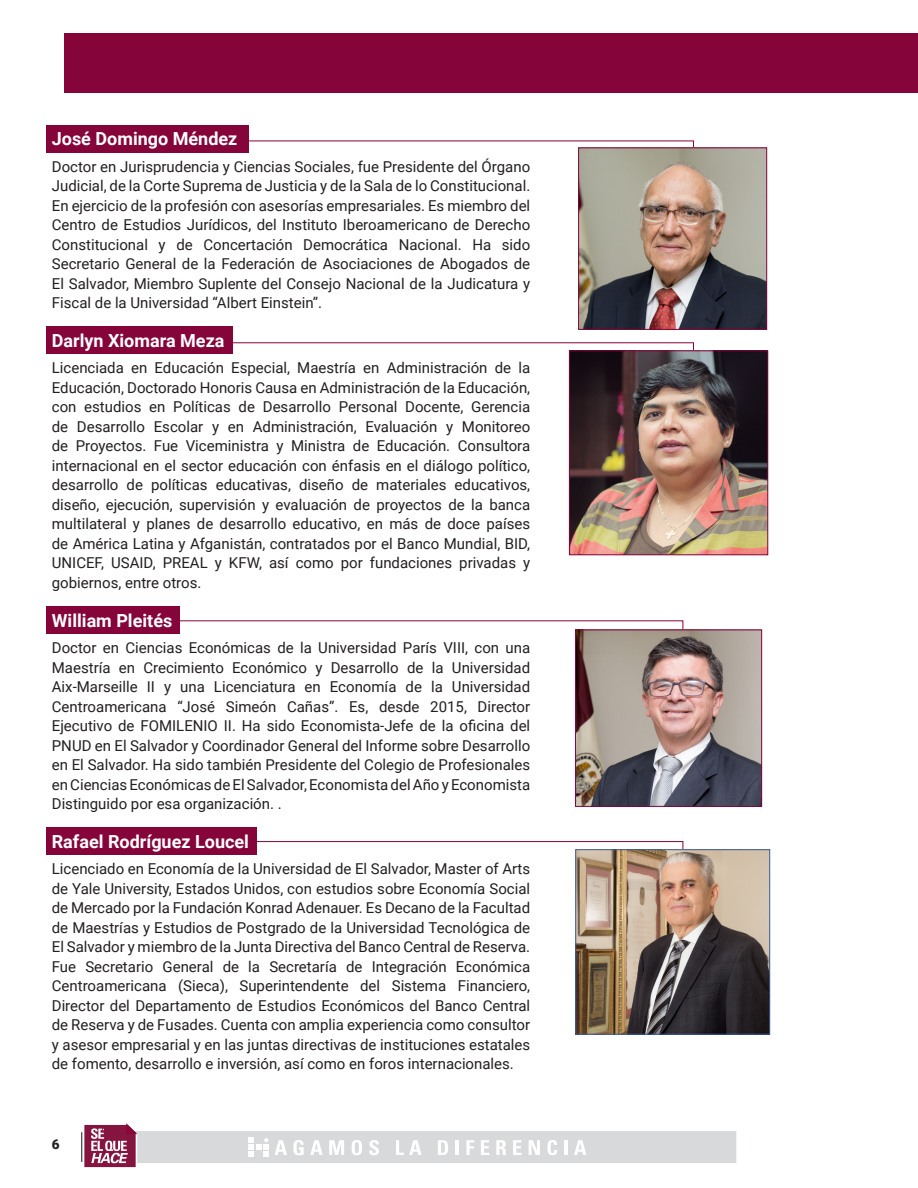
<style>
.page{position:relative;width:918px;height:1188px;background:#fff}
.page>*{position:absolute;margin:0;border:0;box-sizing:border-box;transform-origin:0 0}
.t1{font:700 18px "Roboto";color:#fff}
.t2{font:15px/19.5px "Roboto";color:#231f20;text-align:justify}
.t3{font:900 13.5px "Roboto";color:#231f20}
</style>
<div class="page">
<hr style="left:81px;top:1132px;width:1px;height:30px;background:#231f20">
<svg style="left:84px;top:1123px;width:653px;height:45px"></svg>
<div style="left:65px;top:33px;width:853px;height:59px;background:#85043a"></div>
<svg style="left:249px;top:140px;width:445px;height:8px"></svg>
<svg style="left:233px;top:342px;width:461px;height:51px"></svg>
<svg style="left:179px;top:620px;width:505px;height:14px"></svg>
<svg style="left:256px;top:841px;width:428px;height:14px"></svg>
<img style="left:580px;top:150px;width:185px;height:178px">
<div style="left:578px;top:148px;width:189px;height:182px;border:1px solid #85043a"></div>
<img style="left:571px;top:352px;width:195px;height:201px">
<div style="left:569px;top:350px;width:199px;height:205px;border:1px solid #85043a"></div>
<img style="left:577px;top:632px;width:183px;height:173px">
<div style="left:575px;top:630px;width:187px;height:177px;border:1px solid #85043a"></div>
<img style="left:577px;top:851px;width:191px;height:182px">
<div style="left:575px;top:849px;width:195px;height:186px;border:1px solid #3c5a99"></div>
<div style="left:46px;top:606px;width:133px;height:28px;background:#85043a"></div>
<div style="left:46px;top:327px;width:187px;height:27px;background:#85043a"></div>
<div style="left:46px;top:125px;width:203px;height:28px;background:#85043a"></div>
<div style="left:46px;top:827px;width:210px;height:28px;background:#85043a"></div>
<p class="t1" style="left:52px;top:126px;width:187px">José Domingo Méndez</p>
<p class="t2" style="left:52px;top:156px;width:480px">Doctor en Jurisprudencia y Ciencias Sociales, fue Presidente del Órgano Judicial, de la Corte Suprema de Justicia y de la Sala de lo Constitucional.<br>En ejercicio de la profesión con asesorías empresariales. Es miembro del Centro de Estudios Jurídicos, del Instituto Iberoamericano de Derecho Constitucional y de Concertación Democrática Nacional. Ha sido Secretario General de la Federación de Asociaciones de Abogados de El Salvador, Miembro Suplente del Consejo Nacional de la Judicatura y Fiscal de la Universidad “Albert Einstein”.</p>
<p class="t1" style="left:52px;top:328px;width:174px">Darlyn Xiomara Meza</p>
<p class="t2" style="left:52px;top:358px;width:480px">Licenciada en Educación Especial, Maestría en Administración de la Educación, Doctorado Honoris Causa en Administración de la Educación, con estudios en Políticas de Desarrollo Personal Docente, Gerencia de Desarrollo Escolar y en Administración, Evaluación y Monitoreo de Proyectos. Fue Viceministra y Ministra de Educación. Consultora internacional en el sector educación con énfasis en el diálogo político, desarrollo de políticas educativas, diseño de materiales educativos, diseño, ejecución, supervisión y evaluación de proyectos de la banca multilateral y planes de desarrollo educativo, en más de doce países de América Latina y Afganistán, contratados por el Banco Mundial, BID, UNICEF, USAID, PREAL y KFW, así como por fundaciones privadas y gobiernos, entre otros.</p>
<p class="t1" style="left:52px;top:608px;width:122px">William Pleités</p>
<p class="t2" style="left:52px;top:637px;width:480px">Doctor en Ciencias Económicas de la Universidad París VIII, con una Maestría en Crecimiento Económico y Desarrollo de la Universidad Aix-Marseille II y una Licenciatura en Economía de la Universidad Centroamericana “José Simeón Cañas”. Es, desde 2015, Director Ejecutivo de FOMILENIO II. Ha sido Economista-Jefe de la oficina del PNUD en El Salvador y Coordinador General del Informe sobre Desarrollo en El Salvador. Ha sido también Presidente del Colegio de Profesionales en Ciencias Económicas de El Salvador, Economista del Año y Economista Distinguido por esa organización. .</p>
<p class="t1" style="left:52px;top:829px;width:199px">Rafael Rodríguez Loucel</p>
<p class="t2" style="left:52px;top:859px;width:480px">Licenciado en Economía de la Universidad de El Salvador, Master of Arts de Yale University, Estados Unidos, con estudios sobre Economía Social de Mercado por la Fundación Konrad Adenauer. Es Decano de la Facultad de Maestrías y Estudios de Postgrado de la Universidad Tecnológica de El Salvador y miembro de la Junta Directiva del Banco Central de Reserva.<br>Fue Secretario General de la Secretaría de Integración Económica Centroamericana (Sieca), Superintendente del Sistema Financiero, Director del Departamento de Estudios Económicos del Banco Central de Reserva y de Fusades. Cuenta con amplia experiencia como consultor y asesor empresarial y en las juntas directivas de instituciones estatales de fomento, desarrollo e inversión, así como en foros internacionales.</p>
<p class="t3" style="left:52px;top:1135px;width:9px">6</p>
</div>
